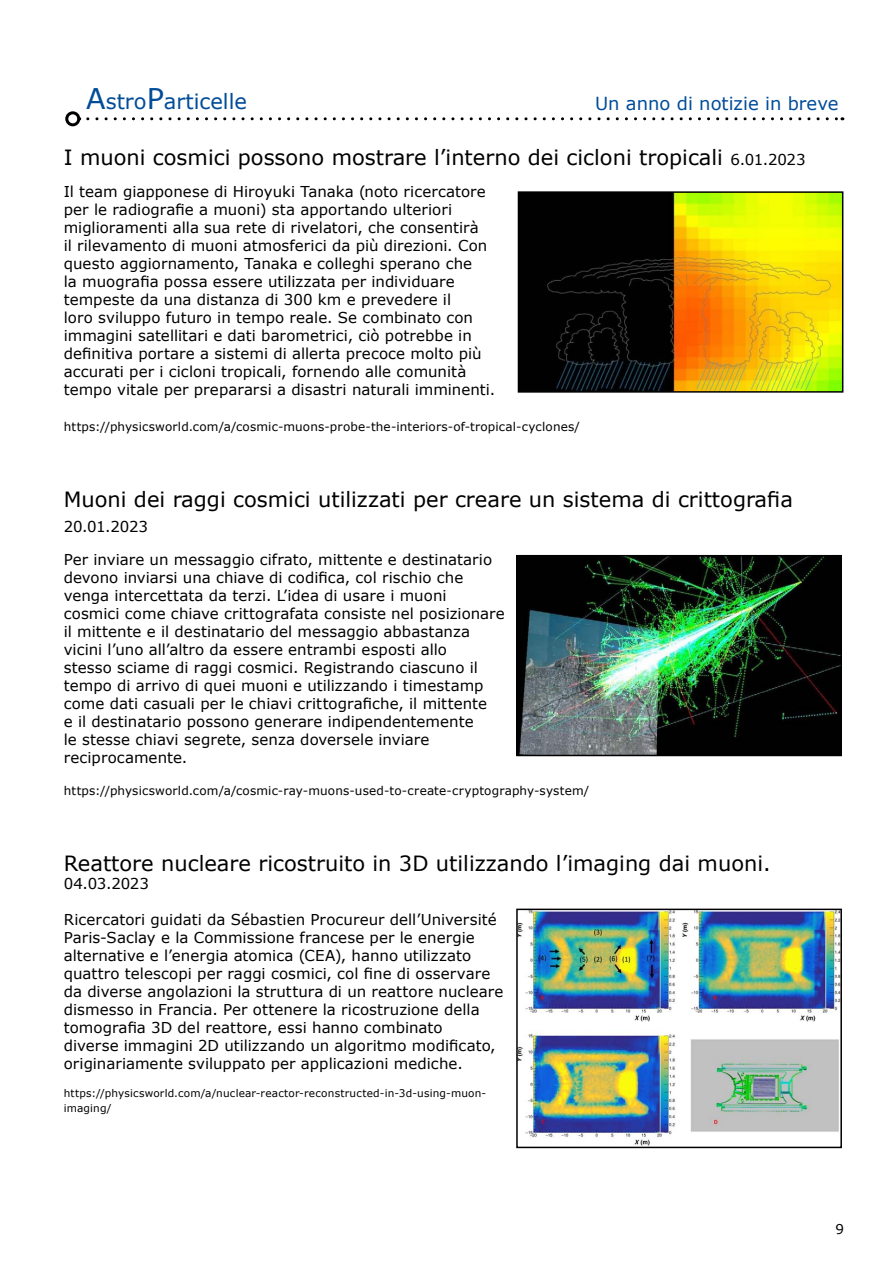
<style>
.page{position:relative;width:893px;height:1263px;background:#fff}
.page>*{position:absolute;margin:0;border:0;box-sizing:border-box;transform-origin:0 0}
.t1{font:21px "Verdana";color:#000}
.t2{font:21px "Verdana";color:#004c99}
.t3{font:18px "Verdana";color:#004c99}
.t4{font:15px/18px "Verdana";letter-spacing:.005em;color:#000}
.t5{font:13.5px "Verdana";color:#000}
.t6{font:12px "Verdana";letter-spacing:.015em;color:#000}
.t7{font:10.5px/14.4px "Verdana";letter-spacing:.02em;color:#000}
.s1{font-size:28.5px}
.s2{font-size:15px}
</style>
<div class="page">
<svg style="left:88px;top:117px;width:755px;height:3px"></svg>
<div style="left:65px;top:111px;width:15px;height:15px;border:3px solid #000;border-radius:50%"></div>
<img style="left:519px;top:558px;width:320px;height:195px">
<div style="left:516px;top:555px;width:326px;height:201px;border:2px solid #000"></div>
<img style="left:519px;top:912px;width:320px;height:233px">
<div style="left:516px;top:909px;width:326px;height:239px;border:2px solid #000"></div>
<img style="left:521px;top:194px;width:319px;height:196px">
<div style="left:518px;top:191px;width:325px;height:202px;border:2px solid #000"></div>
<h1 class="t2" style="left:86px;top:87px;width:162px"><span class="s1">A</span>stro<span class="s1">P</span>articelle</h1>
<h1 class="t1" style="left:64px;top:143px;width:743px">I muoni cosmici possono mostrare l’interno dei cicloni tropicali <span class="s2">6.01.2023</span></h1>
<p class="t4" style="left:64px;top:183px;width:433px">Il team giapponese di Hiroyuki Tanaka (noto ricercatore per le radiografie a muoni) sta apportando ulteriori miglioramenti alla sua rete di rivelatori, che consentirà<br>il rilevamento di muoni atmosferici da più direzioni. Con questo aggiornamento, Tanaka e colleghi sperano che<br>la muografia possa essere utilizzata per individuare tempeste da una distanza di 300 km e prevedere il<br>loro sviluppo futuro in tempo reale. Se combinato con immagini satellitari e dati barometrici, ciò potrebbe in definitiva portare a sistemi di allerta precoce molto più accurati per i cicloni tropicali, fornendo alle comunità tempo vitale per prepararsi a disastri naturali imminenti.</p>
<p class="t6" style="left:64px;top:419px;width:518px">https://physicsworld.com/a/cosmic-muons-probe-the-interiors-of-tropical-cyclones/</p>
<p class="t3" style="left:595px;top:91px;width:245px">Un anno di notizie in breve</p>
<h1 class="t1" style="left:64px;top:485px;width:731px">Muoni dei raggi cosmici utilizzati per creare un sistema di crittografia</h1>
<p class="t4" style="left:64px;top:510px;width:430px;line-height:32.4px">20.01.2023<br>Per inviare un messaggio cifrato, mittente e destinatario</p>
<p class="t4" style="left:64px;top:568px;width:443px">devono inviarsi una chiave di codifica, col rischio che venga intercettata da terzi. L’idea di usare i muoni cosmici come chiave crittografata consiste nel posizionare il mittente e il destinatario del messaggio abbastanza vicini l’uno all’altro da essere entrambi esposti allo<br>stesso sciame di raggi cosmici. Registrando ciascuno il tempo di arrivo di quei muoni e utilizzando i timestamp come dati casuali per le chiavi crittografiche, il mittente<br>e il destinatario possono generare indipendentemente<br>le stesse chiavi segrete, senza doversele inviare reciprocamente.</p>
<p class="t6" style="left:64px;top:782px;width:527px">https://physicsworld.com/a/cosmic-ray-muons-used-to-create-cryptography-system/</p>
<h1 class="t1" style="left:64px;top:848px;width:708px">Reattore nucleare ricostruito in 3D utilizzando l’imaging dai muoni.</h1>
<p class="t4" style="left:64px;top:874px;width:87px">04.03.2023</p>
<p class="t4" style="left:64px;top:910px;width:441px">Ricercatori guidati da Sébastien Procureur dell’Université Paris-Saclay e la Commissione francese per le energie alternative e l’energia atomica (CEA), hanno utilizzato quattro telescopi per raggi cosmici, col fine di osservare da diverse angolazioni la struttura di un reattore nucleare dismesso in Francia. Per ottenere la ricostruzione della tomografia 3D del reattore, essi hanno combinato<br>diverse immagini 2D utilizzando un algoritmo modificato, originariamente sviluppato per applicazioni mediche.</p>
<p class="t7" style="left:64px;top:1086px;width:424px">https://physicsworld.com/a/nuclear-reactor-reconstructed-in-3d-using-muon&shy;imaging/</p>
<p class="t5" style="left:835px;top:1220px;width:10px">9</p>
</div>
